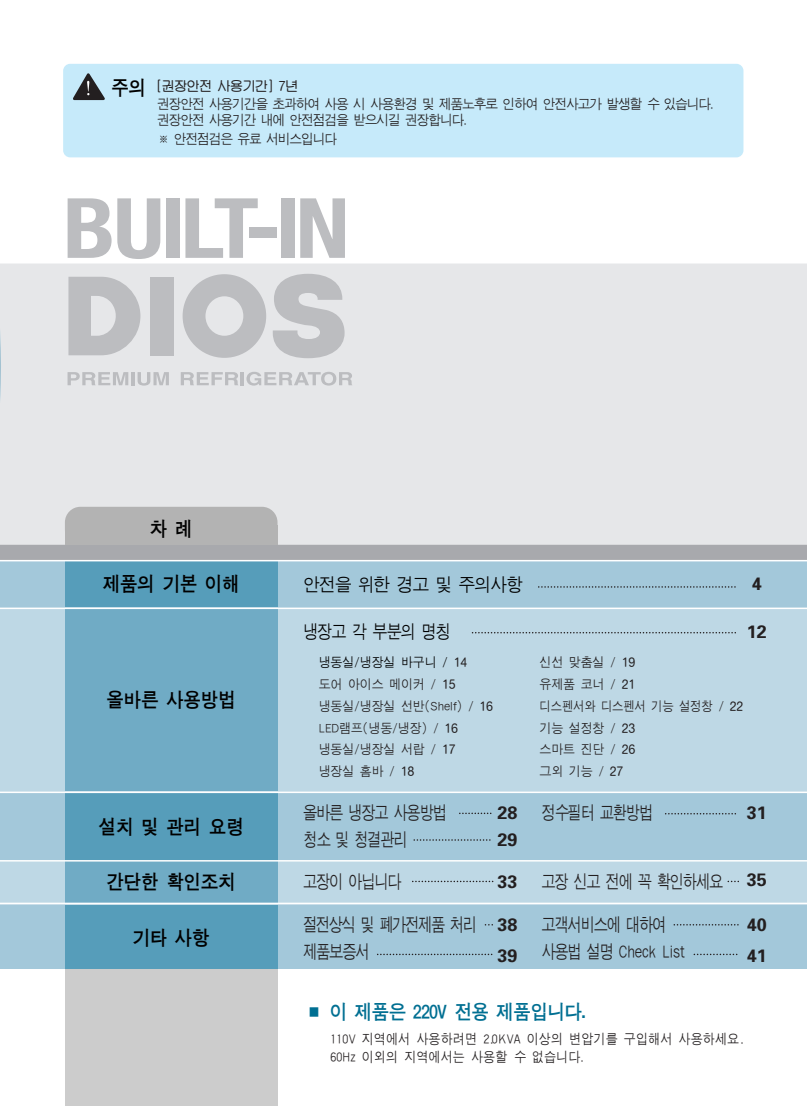
<style>
.page{position:relative;width:807px;height:1106px;background:#fff}
.page>*{position:absolute;margin:0;border:0;box-sizing:border-box;transform-origin:0 0}
.t1{font:21px "J Ctg T";letter-spacing:-.085em;color:#000;scale:.9 1}
.t2{font:21px "J Ctg T";letter-spacing:-.095em;color:#006f92;scale:.9 1}
.t3{font:18px/27px "J Cmg J";letter-spacing:-.09em;color:#231f20;scale:.8 1}
.t4{font:700 18px/31.5px "Univers";color:#231f20}
.t5{font:18px "J Cmg J";letter-spacing:-.075em;color:#000;scale:.95 1}
.t6{font:18px "J Cmg J";letter-spacing:-.075em;color:#000;scale:.85 1}
.t7{font:13.5px/16.2px "J Cmg J";letter-spacing:-.09em;color:#231f20;scale:.95 1}
.t8{font:13.5px/18px "J Cmg J";color:#231f20;scale:.9 1}
.t9{font:13.5px "J Cna RUDE";letter-spacing:-.03em;color:#231f20;scale:.95 1}
.t10{font:12.75px/21.8px "J Cmg J";letter-spacing:-.025em;color:#231f20;scale:.95 1}
.s1{font-family:"J Ctg T";font-size:21px;color:#000}
.s2{color:#000}
.s3{font-family:"J Cdn"}
</style>
<div class="page">
<div style="left:65px;top:908px;width:213px;height:198px;background:#ccc"></div>
<div style="left:0;top:560px;width:807px;height:47px;background:#a3c8da"></div>
<div style="left:65px;top:560px;width:213px;height:47px;background:#569dba"></div>
<div style="left:0;top:608px;width:807px;height:183px;background:#bed8e5"></div>
<div style="left:0;top:793px;width:807px;height:68px;background:#a3c8da"></div>
<div style="left:65px;top:793px;width:213px;height:68px;background:#569dba"></div>
<div style="left:0;top:860px;width:807px;height:43px;background:#bed8e5"></div>
<div style="left:0;top:904px;width:807px;height:64px;background:#a3c8da"></div>
<div style="left:65px;top:904px;width:213px;height:64px;background:#569dba"></div>
<svg style="left:0;top:198px;width:807px;height:362px;background:#e2e2e4"></svg>
<div style="left:65px;top:608px;width:213px;height:183px;background:#70abc5"></div>
<div style="left:65px;top:860px;width:213px;height:43px;background:#70abc5"></div>
<hr style="left:0;top:607px;width:807px;height:2px;background:#fff">
<hr style="left:0;top:560px;width:807px;height:1px;background:#fff">
<hr style="left:0;top:860px;width:807px;height:1px;background:#fff">
<hr style="left:0;top:902px;width:807px;height:2px;background:#fff">
<svg style="left:460px;top:812px;width:32px;height:2px"></svg>
<svg style="left:414px;top:839px;width:77px;height:1px"></svg>
<svg style="left:413px;top:880px;width:80px;height:2px"></svg>
<svg style="left:378px;top:953px;width:115px;height:2px"></svg>
<svg style="left:539px;top:586px;width:197px;height:1px"></svg>
<svg style="left:472px;top:632px;width:264px;height:1px"></svg>
<svg style="left:666px;top:813px;width:70px;height:1px"></svg>
<svg style="left:728px;top:880px;width:11px;height:2px"></svg>
<svg style="left:674px;top:924px;width:65px;height:1px"></svg>
<svg style="left:694px;top:953px;width:44px;height:2px"></svg>
<div style="left:63px;top:64px;width:680px;height:93px;background:#c6eafa;border-radius:7px"></div>
<svg style="left:73px;top:73px;width:32px;height:28px"></svg>
<p class="t9" style="left:111px;top:80px;width:199px"><span class="s1">주의</span> [권장안전 사용기간] 7년</p>
<p class="t7" style="left:157px;top:97px;width:588px">권장안전 사용기간을 초과하여 사용 시 사용환경 및 제품노후로 인하여 안전사고가 발생할 수 있습니다. 권장안전 사용기간 내에 안전점검을 받으시길 권장합니다.</p>
<p class="t7" style="left:157px;top:131px;width:191px">※ 안전점검은 유료 서비스입니다</p>
<h1 class="t1" style="left:149px;top:519px;width:50px">차 례</h1>
<h1 class="t1" style="left:102px;top:574px;width:155px">제품의 기본 이해</h1>
<h1 class="t1" style="left:106px;top:690px;width:146px">올바른 사용방법</h1>
<h1 class="t1" style="left:98px;top:817px;width:164px">설치 및 관리 요령</h1>
<h1 class="t1" style="left:106px;top:872px;width:146px">간단한 확인조치</h1>
<h1 class="t1" style="left:132px;top:927px;width:89px">기타 사항</h1>
<h2 class="t5" style="left:303px;top:576px;width:233px">안전을 위한 경고 및 주의사항</h2>
<h2 class="t6" style="left:303px;top:624px;width:176px">냉장고 각 부분의 명칭</h2>
<p class="t10" style="left:319px;top:652px;width:185px"><span class="s2">냉동실/냉장실 바구니 /</span> <span class="s3">14 </span>도어 아이스 메이커 / <span class="s3">15 </span>냉동실/냉장실 선반(Shelf) / <span class="s3">16<br></span>LED램프(냉동/냉장) / <span class="s3">16 </span>냉동실/냉장실 서랍 / <span class="s3">17 </span>냉장실 홈바 / <span class="s3">18</span></p>
<p class="t10" style="left:540px;top:652px;width:216px">신선 맞춤실 / <span class="s3">19<br></span>유제품 코너 / <span class="s3">21<br></span>디스펜서와 디스펜서 기능 설정창 / <span class="s3">22 </span>기능 설정창 / <span class="s3">23<br></span>스마트 진단 / <span class="s3">26<br></span>그외 기능 / <span class="s3">27</span></p>
<h2 class="t3" style="left:303px;top:800px;width:182px">올바른 냉장고 사용방법 청소 및 청결관리</h2>
<h2 class="t4" style="left:498px;top:798px;width:22px">28</h2>
<h2 class="t3" style="left:541px;top:800px;width:142px">정수필터 교환방법</h2>
<h2 class="t4" style="left:752px;top:569px;width:12px">4</h2>
<h2 class="t4" style="left:747px;top:618px;width:22px">12</h2>
<h2 class="t4" style="left:747px;top:798px;width:22px">31</h2>
<h2 class="t4" style="left:498px;top:825px;width:22px">29</h2>
<h2 class="t3" style="left:303px;top:868px;width:125px">고장이 아닙니다</h2>
<h2 class="t3" style="left:541px;top:868px;width:229px">고장 신고 전에 꼭 확인하세요</h2>
<h2 class="t4" style="left:498px;top:867px;width:22px">33</h2>
<h2 class="t3" style="left:303px;top:911px;width:219px">절전상식 및 폐가전제품 처리 제품보증서</h2>
<h2 class="t3" style="left:541px;top:911px;width:181px">고객서비스에 대하여 사용법 설명 Check List</h2>
<h2 class="t4" style="left:498px;top:910px;width:22px">38<br>39</h2>
<h1 class="t2" style="left:304px;top:1001px;width:315px">■ 이 제품은 220V 전용 제품입니다.</h1>
<h2 class="t4" style="left:747px;top:865px;width:22px">35</h2>
<h2 class="t4" style="left:747px;top:910px;width:22px">40<br>41</h2>
<p class="t8" style="left:330px;top:1030px;width:461px">110V 지역에서 사용하려면 2.0KVA 이상의 변압기를 구입해서 사용하세요.<br>60Hz 이외의 지역에서는 사용할 수 없습니다.</p>
</div>
